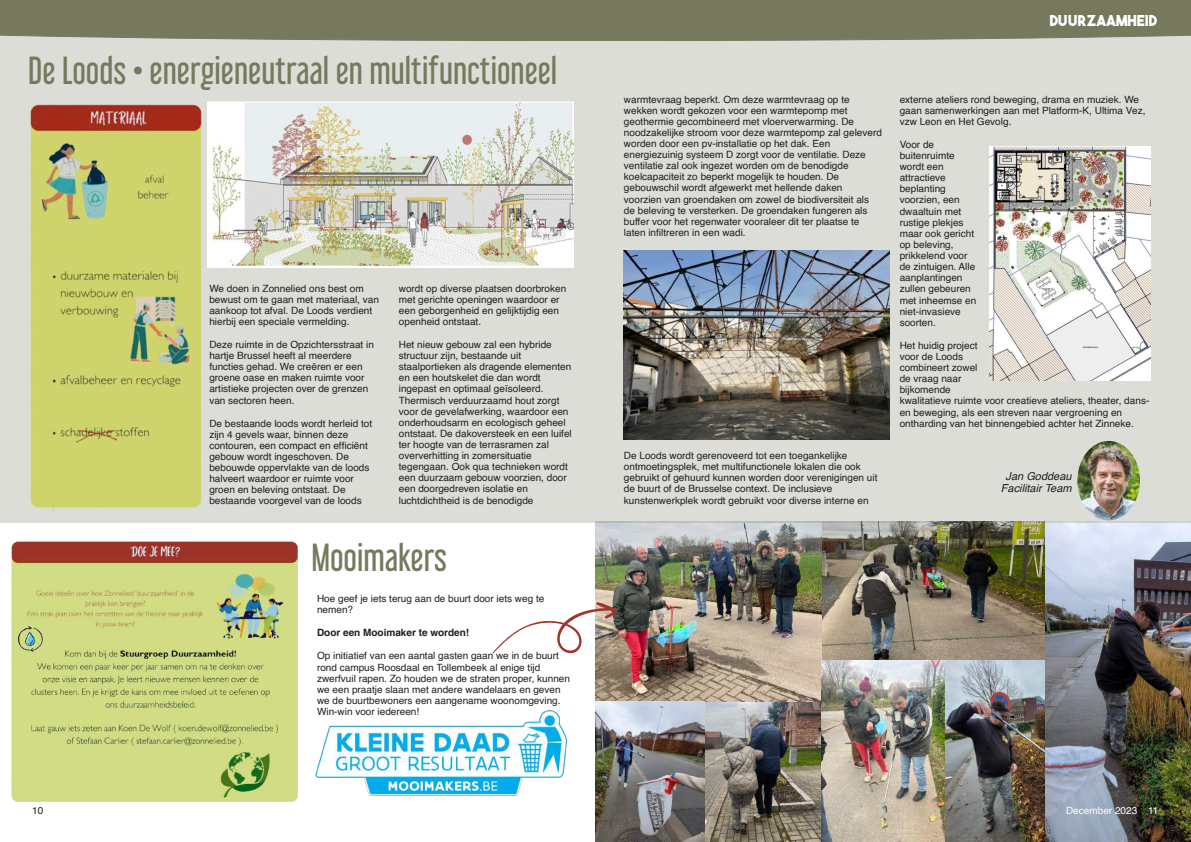
<style>
.page{position:relative;width:1191px;height:842px;background:#fff}
.page>*{position:absolute;margin:0;border:0;box-sizing:border-box;transform-origin:0 0}
.t1{font:35px "Libel Suit Rg";color:#76795e}
.t2{font:15px "The Bold Font";color:#fff}
.t3{font:italic 11px/12.2px "Helvetica";color:#1d1d1b;text-align:center}
.t4{font:10px/11.1px "Helvetica";color:#1d1d1b}
.t5{font:700 10px "Helvetica";color:#1d1d1b}
.t6{font:10px "Helvetica";color:#fff}
</style>
<div class="page">
<img style="left:822px;top:523px;width:223px;height:137px">
<img style="left:704px;top:701px;width:118px;height:141px">
<img style="left:595px;top:523px;width:227px;height:178px">
<img style="left:945px;top:660px;width:100px;height:182px">
<img style="left:1045px;top:523px;width:146px;height:319px">
<img style="left:595px;top:701px;width:109px;height:141px">
<img style="left:822px;top:660px;width:123px;height:182px">
<div style="left:0;top:15px;width:1191px;height:508px;background:#ddddd7"></div>
<div style="left:0;top:0;width:1191px;height:41px;background:#76795e"></div>
<img style="left:11px;top:541px;width:287px;height:260px">
<img style="left:1077px;top:441px;width:63px;height:79px;border-radius:50%">
<img style="left:989px;top:147px;width:161px;height:234px">
<img style="left:207px;top:101px;width:366px;height:166px">
<img style="left:31px;top:104px;width:170px;height:406px">
<img style="left:624px;top:251px;width:265px;height:189px">
<img style="left:315px;top:710px;width:252px;height:86px">
<svg style="left:492px;top:602px;width:126px;height:52px"></svg>
<h1 class="t1" style="left:28px;top:57px;width:530px">De Loods • energieneutraal en multifunctioneel</h1>
<p class="t4" style="left:209px;top:283px;width:171px">We doen in Zonnelied ons best om bewust om te gaan met materiaal, van aankoop tot afval. De Loods verdient hierbij een speciale vermelding.</p>
<p class="t4" style="left:209px;top:339px;width:166px">Deze ruimte in de Opzichtersstraat in hartje Brussel heeft al meerdere functies gehad. We creëren er een groene oase en maken ruimte voor artistieke projecten over de grenzen van sectoren heen.</p>
<p class="t4" style="left:209px;top:418px;width:164px">De bestaande loods wordt herleid tot zijn 4 gevels waar, binnen deze contouren, een compact en efficiënt gebouw wordt ingeschoven. De bebouwde oppervlakte van de loods halveert waardoor er ruimte voor groen en beleving ontstaat. De bestaande voorgevel van de loods</p>
<p class="t4" style="left:399px;top:283px;width:169px">wordt op diverse plaatsen doorbroken met gerichte openingen waardoor er een geborgenheid en gelijktijdig een openheid ontstaat.</p>
<p class="t4" style="left:399px;top:339px;width:174px">Het nieuw gebouw zal een hybride structuur zijn, bestaande uit staalportieken als dragende elementen en een houtskelet die dan wordt ingepast en optimaal geïsoleerd.<br>Thermisch verduurzaamd hout zorgt voor de gevelafwerking, waardoor een onderhoudsarm en ecologisch geheel ontstaat. De dakoversteek en een luifel ter hoogte van de terrasramen zal oververhitting in zomersituatie tegengaan. Ook qua technieken wordt een duurzaam gebouw voorzien, door een doorgedreven isolatie en luchtdichtheid is de benodigde</p>
<h1 class="t1" style="left:311px;top:544px;width:137px">Mooimakers</h1>
<p class="t4" style="left:317px;top:594px;width:229px">Hoe geef je iets terug aan de buurt door iets weg te nemen?</p>
<p class="t5" style="left:317px;top:629px;width:154px">Door een Mooimaker te worden!</p>
<p class="t4" style="left:317px;top:651px;width:254px">Op initiatief van een aantal gasten gaan we in de buurt rond campus Roosdaal en Tollembeek al enige tijd zwerfvuil rapen. Zo houden we de straten proper, kunnen we een praatje slaan met andere wandelaars en geven we de buurtbewoners een aangename woonomgeving.<br>Win-win voor iedereen!</p>
<h2 class="t2" style="left:1049px;top:15px;width:109px">DUURZAAMHEID</h2>
<p class="t4" style="left:624px;top:94px;width:259px">warmtevraag beperkt. Om deze warmtevraag op te wekken wordt gekozen voor een warmtepomp met geothermie gecombineerd met vloerverwarming. De noodzakelijke stroom voor deze warmtepomp zal geleverd worden door een pv-installatie op het dak. Een energiezuinig systeem D zorgt voor de ventilatie. Deze ventilatie zal ook ingezet worden om de benodigde koelcapaciteit zo beperkt mogelijk te houden. De gebouwschil wordt afgewerkt met hellende daken voorzien van groendaken om zowel de biodiversiteit als de beleving te versterken. De groendaken fungeren als buffer voor het regenwater vooraleer dit ter plaatse te laten infiltreren in een wadi.</p>
<p class="t4" style="left:624px;top:451px;width:255px">De Loods wordt gerenoveerd tot een toegankelijke ontmoetingsplek, met multifunctionele lokalen die ook gebruikt of gehuurd kunnen worden door verenigingen uit de buurt of de Brusselse context. De inclusieve kunstenwerkplek wordt gebruikt voor diverse interne en</p>
<p class="t4" style="left:899px;top:94px;width:247px">externe ateliers rond beweging, drama en muziek. We gaan samenwerkingen aan met Platform-K, Ultima Vez, vzw Leon en Het Gevolg.</p>
<p class="t4" style="left:899px;top:139px;width:78px">Voor de buitenruimte wordt een attractieve beplanting voorzien, een dwaaltuin met rustige plekjes maar ook gericht op beleving, prikkelend voor de zintuigen. Alle aanplantingen zullen gebeuren met inheemse en niet-invasieve soorten.</p>
<p class="t4" style="left:899px;top:340px;width:251px">Het huidig project<br>voor de Loods<br>combineert zowel<br>de vraag naar<br>bijkomende<br>kwalitatieve ruimte voor creatieve ateliers, theater, dans&shy;en beweging, als een streven naar vergroening en ontharding van het binnengebied achter het Zinneke.</p>
<p class="t3" style="left:1001px;top:471px;width:72px">Jan Goddeau<br>Facilitair Team</p>
<p class="t4" style="left:32px;top:805px;width:13px">10</p>
<p class="t6" style="left:1066px;top:806px;width:94px">December 2023 11</p>
</div>
